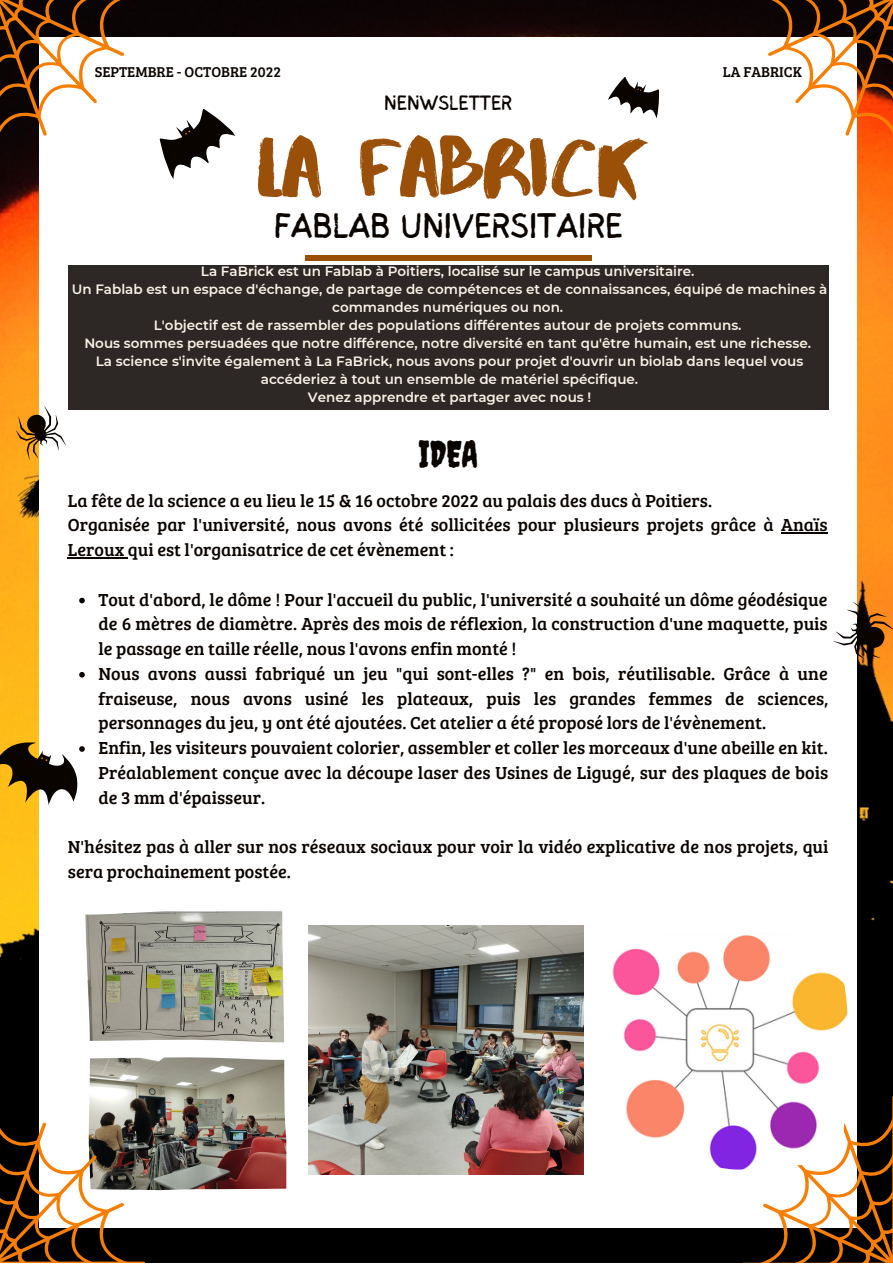
<style>
.page{position:relative;width:893px;height:1264px;background:#fff}
.page>*{position:absolute;margin:0;border:0;box-sizing:border-box;transform-origin:0 0}
.t1{font:83.1px "Abys";color:#9b500a}
.t2{font:36.45px "Creepster";color:#0a0401}
.t3{font:35.55px "Sigher";color:#0a0401}
.t4{font:20.7px "Sigher";color:#0a0401}
.t5{font:18px/24.8px "Bree Serif";color:#0a0401}
.t6{font:14.7px "Bree Serif";color:#0a0401}
.t7{font:600 13.5px/18px "Montserrat";color:#faf1e7;text-align:center}
</style>
<div class="page">
<img style="left:0;top:0;width:892px;height:1262px">
<div style="left:40px;top:37px;width:816px;height:1190px;background:#fff"></div>
<img style="left:308px;top:925px;width:276px;height:249px">
<img style="left:85px;top:911px;width:199px;height:131px">
<img style="left:89px;top:1057px;width:197px;height:132px">
<svg style="left:0;top:1095px;width:145px;height:167px"></svg>
<div style="left:306px;top:255px;width:285px;height:6px;background:#9b500a"></div>
<div style="left:68px;top:265px;width:760px;height:144px;background:#2d2825"></div>
<svg style="left:79px;top:597px;width:6px;height:6px"></svg>
<svg style="left:79px;top:672px;width:6px;height:5px"></svg>
<hr style="left:781px;top:532px;width:46px;height:1px;background:#0a0401">
<hr style="left:68px;top:557px;width:60px;height:1px;background:#0a0401">
<svg style="left:0;top:0;width:128px;height:162px"></svg>
<svg style="left:764px;top:0;width:128px;height:162px"></svg>
<svg style="left:159px;top:109px;width:77px;height:71px"></svg>
<svg style="left:11px;top:403px;width:55px;height:59px"></svg>
<svg style="left:833px;top:599px;width:59px;height:66px"></svg>
<svg style="left:608px;top:77px;width:51px;height:42px"></svg>
<svg style="left:0;top:730px;width:85px;height:90px"></svg>
<svg style="left:742px;top:1095px;width:150px;height:168px"></svg>
<img style="left:612px;top:935px;width:237px;height:234px">
<p class="t6" style="left:95px;top:61px;width:188px">SEPTEMBRE - OCTOBRE 2022</p>
<p class="t6" style="left:722px;top:61px;width:81px">LA FABRICK</p>
<p class="t4" style="left:384px;top:95px;width:129px">NENWSLETTER</p>
<h1 class="t1" style="left:254px;top:117px;width:389px">LA FABRICK</h1>
<h3 class="t3" style="left:274px;top:211px;width:350px">FABLAB UNIVERSITAIRE</h3>
<p class="t7" style="left:72px;top:262px;width:757px">La FaBrick est un Fablab à Poitiers, localisé sur le campus universitaire.<br>Un Fablab est un espace d'échange, de partage de compétences et de connaissances, équipé de machines à commandes numériques ou non.<br>L'objectif est de rassembler des populations différentes autour de projets communs.<br>Nous sommes persuadées que notre différence, notre diversité en tant qu'être humain, est une richesse.<br>La science s'invite également à La FaBrick, nous avons pour projet d'ouvrir un biolab dans lequel vous accéderiez à tout un ensemble de matériel spécifique.<br>Venez apprendre et partager avec nous !</p>
<h2 class="t2" style="left:418px;top:432px;width:61px">IDEA</h2>
<p class="t5" style="left:68px;top:487px;width:761px">La fête de la science a eu lieu le 15 &amp; 16 octobre 2022 au palais des ducs à Poitiers.<br>Organisée par l'université, nous avons été sollicitées pour plusieurs projets grâce à Anaïs<br>Leroux qui est l'organisatrice de cet évènement :</p>
<p class="t5" style="left:98px;top:586px;width:731px">Tout d'abord, le dôme ! Pour l'accueil du public, l'université a souhaité un dôme géodésique de 6 mètres de diamètre. Après des mois de réflexion, la construction d'une maquette, puis le passage en taille réelle, nous l'avons enfin monté !<br>Nous avons aussi fabriqué un jeu "qui sont-elles ?" en bois, réutilisable. Grâce à une fraiseuse, nous avons usiné les plateaux, puis les grandes femmes de sciences, personnages du jeu, y ont été ajoutées. Cet atelier a été proposé lors de l'évènement.<br>Enfin, les visiteurs pouvaient colorier, assembler et coller les morceaux d'une abeille en kit.<br>Préalablement conçue avec la découpe laser des Usines de Ligugé, sur des plaques de bois de 3 mm d'épaisseur.</p>
<p class="t5" style="left:68px;top:833px;width:762px">N'hésitez pas à aller sur nos réseaux sociaux pour voir la vidéo explicative de nos projets, qui sera prochainement postée.</p>
</div>
